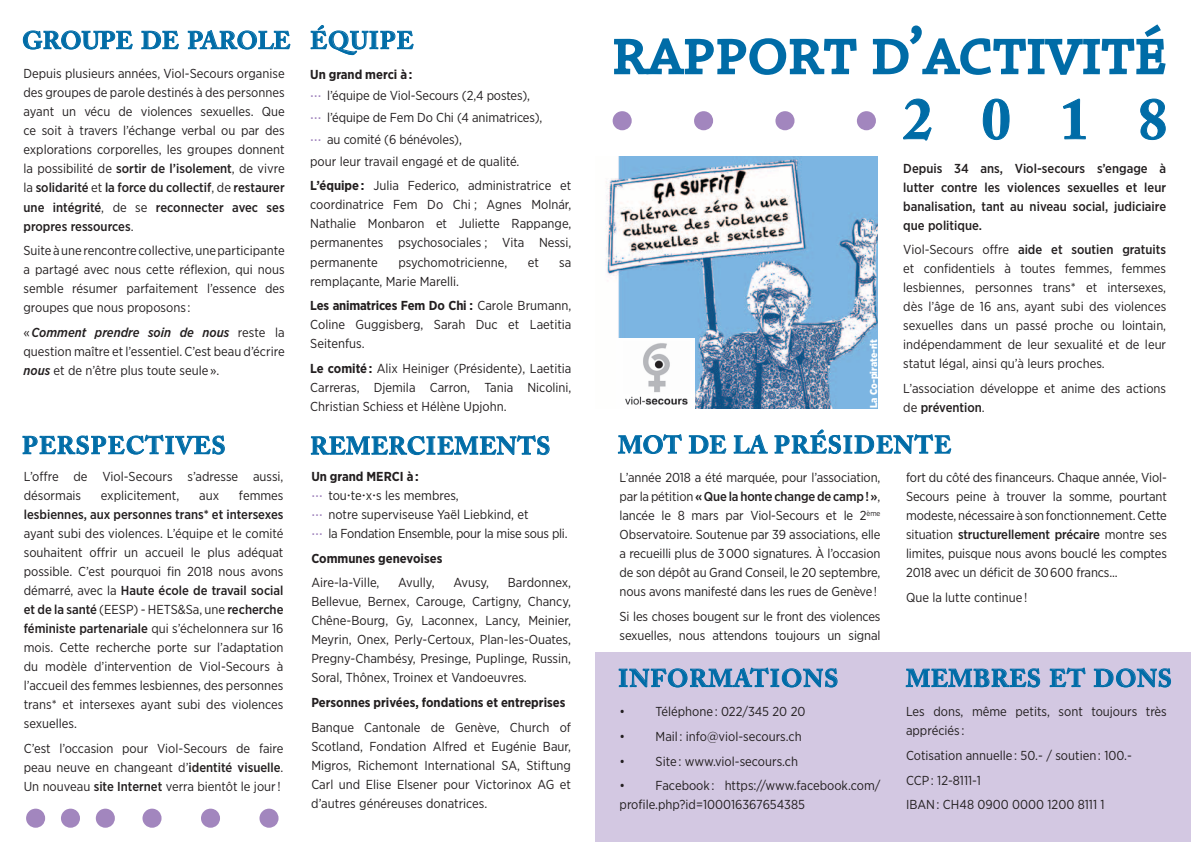
<style>
.page{position:relative;width:1191px;height:842px;background:#fff}
.page>*{position:absolute;margin:0;border:0;box-sizing:border-box;transform-origin:0 0}
.t1{font:66px "Chaparral Pro";color:#006ca7}
.t2{font:700 58px "Adobe Caslon Pro";color:#006ca7}
.t3{font:700 24.5px "Adobe Caslon Pro";letter-spacing:.03em;color:#006ca7}
.t4{font:700 24.5px "Adobe Caslon Pro";color:#006ca7}
.t5{font:13px/19px "Gotham Narrow";color:#231f20;text-align:justify}
.t6{font:500 13px/19px "Gotham Narrow";color:#231f20;text-align:justify}
.t7{font:700 13px "Gotham Narrow";color:#231f20}
.t8{font:900 10px "Gotham Narrow";color:#fff}
.s1{font-weight:500}
.s2{font-weight:500;font-style:italic}
.s3{font-weight:700}
.s4{font-family:"Arial Rounded MT Bold"}
</style>
<div class="page">
<div style="left:596px;top:652px;width:595px;height:190px;background:#d3c8e2"></div>
<img style="left:606px;top:156px;width:271px;height:252px">
<img style="left:616px;top:338px;width:78px;height:70px">
<svg style="left:614px;top:38px;width:243px;height:37px"></svg>
<svg style="left:872px;top:24px;width:294px;height:51px"></svg>
<svg style="left:903px;top:98px;width:28px;height:43px"></svg>
<svg style="left:982px;top:98px;width:28px;height:42px"></svg>
<svg style="left:1063px;top:98px;width:23px;height:42px"></svg>
<svg style="left:1140px;top:98px;width:26px;height:42px"></svg>
<svg style="left:618px;top:667px;width:220px;height:21px"></svg>
<svg style="left:905px;top:668px;width:135px;height:20px"></svg>
<svg style="left:1049px;top:667px;width:37px;height:20px"></svg>
<svg style="left:1093px;top:668px;width:78px;height:20px"></svg>
<svg style="left:617px;top:434px;width:65px;height:20px"></svg>
<svg style="left:688px;top:435px;width:38px;height:19px"></svg>
<svg style="left:733px;top:434px;width:35px;height:20px"></svg>
<svg style="left:774px;top:429px;width:177px;height:25px"></svg>
<svg style="left:23px;top:30px;width:110px;height:20px"></svg>
<svg style="left:141px;top:30px;width:38px;height:20px"></svg>
<svg style="left:187px;top:30px;width:104px;height:20px"></svg>
<svg style="left:310px;top:25px;width:104px;height:31px"></svg>
<svg style="left:310px;top:435px;width:240px;height:21px"></svg>
<svg style="left:22px;top:434px;width:203px;height:21px"></svg>
<h3 class="t4" style="left:22px;top:26px;width:393px">GROUPE DE PAROLE ÉQUIPE</h3>
<p class="t5" style="left:24px;top:64px;width:263px">Depuis plusieurs années, Viol-Secours organise des groupes de parole destinés à des personnes ayant un vécu de violences sexuelles. Que ce soit à travers l’échange verbal ou par des explorations corporelles, les groupes donnent la possibilité de <span class="s1">sortir de l’isolement</span>, de vivre la <span class="s1">solidarité</span> et <span class="s1">la force du collectif</span>, de <span class="s1">restaurer une intégrité</span>, de se <span class="s1">reconnecter avec ses propres ressources</span>.</p>
<p class="t5" style="left:24px;top:241px;width:263px">Suite à une rencontre collective, une participante a partagé avec nous cette réflexion, qui nous semble résumer parfaitement l’essence des groupes que nous proposons :</p>
<p class="t5" style="left:24px;top:323px;width:263px">« <span class="s2">Comment prendre soin de nous</span> reste la question maître et l’essentiel. C’est beau d’écrire <span class="s2">nous</span> et de n’être plus toute seule ».</p>
<p class="t5" style="left:310px;top:63px;width:234px;line-height:21.8px;text-align:left"><span class="s3">Un grand merci à :<br></span><sup>…</sup> l’équipe de Viol-Secours (2,4 postes), <sup>…</sup> l’équipe de Fem Do Chi (4 animatrices), <sup>…</sup> au comité (6 bénévoles),<br>pour leur travail engagé et de qualité.</p>
<p class="t5" style="left:310px;top:176px;width:263px"><span class="s3">L’équipe :</span> Julia Federico, administratrice et coordinatrice Fem Do Chi ; Agnes Molnár, Nathalie Monbaron et Juliette Rappange, permanentes psychosociales ; Vita Nessi, permanente</p>
<p class="t5" style="left:398px;top:252px;width:110px">psychomotricienne,</p>
<p class="t5" style="left:528px;top:252px;width:13px">et</p>
<p class="t5" style="left:559px;top:252px;width:14px">sa</p>
<p class="t5" style="left:310px;top:268px;width:263px;line-height:24.7px">remplaçante, Marie Marelli.<br><span class="s3">Les animatrices Fem Do Chi :</span> Carole Brumann,</p>
<p class="t5" style="left:310px;top:315px;width:263px">Coline Guggisberg, Sarah Duc et Laetitia<br>Seitenfus.</p>
<p class="t5" style="left:310px;top:359px;width:263px"><span class="s3">Le comité :</span> Alix Heiniger (Présidente), Laetitia Carreras, Djemila Carron, Tania Nicolini, Christian Schiess et Hélène Upjohn.</p>
<h3 class="t3" style="left:22px;top:431px;width:205px">PERSPECTIVES</h3>
<h3 class="t3" style="left:310px;top:431px;width:242px">REMERCIEMENTS</h3>
<p class="t5" style="left:24px;top:467px;width:261px">L’offre de Viol-Secours s’adresse aussi, désormais</p>
<p class="t5" style="left:101px;top:486px;width:80px">explicitement,</p>
<p class="t5" style="left:199px;top:486px;width:21px">aux</p>
<p class="t5" style="left:239px;top:486px;width:46px">femmes</p>
<p class="t6" style="left:24px;top:505px;width:261px">lesbiennes, aux personnes trans* et intersexes</p>
<p class="t5" style="left:24px;top:524px;width:261px">ayant subi des violences. L’équipe et le comité souhaitent offrir un accueil le plus adéquat possible. C’est pourquoi fin 2018 nous avons démarré, avec la <span class="s1">Haute école de travail social et de la santé</span> (EESP) - HETS&amp;Sa, une <span class="s1">recherche féministe partenariale</span> qui s’échelonnera sur 16 mois. Cette recherche porte sur l’adaptation du modèle d’intervention de Viol-Secours à l’accueil des femmes lesbiennes, des personnes trans* et intersexes ayant subi des violences sexuelles.</p>
<p class="t5" style="left:24px;top:738px;width:261px">C’est l’occasion pour Viol-Secours de faire peau neuve en changeant d’<span class="s1">identité visuelle</span>.<br>Un nouveau <span class="s1">site Internet</span> verra bientôt le jour!</p>
<p class="t5" style="left:311px;top:467px;width:258px;text-align:left"><span class="s3">Un grand MERCI à :<br></span><sup>…</sup> tou<span class="s4">∙</span>te<span class="s4">∙</span>x<span class="s4">∙</span>s les membres,<br><sup>…</sup> notre superviseuse Yaël Liebkind, et<br><sup>…</sup> la Fondation Ensemble, pour la mise sous pli.</p>
<p class="t7" style="left:311px;top:550px;width:133px">Communes genevoises</p>
<p class="t5" style="left:311px;top:573px;width:70px">Aire-la-Ville,</p>
<p class="t5" style="left:398px;top:573px;width:38px">Avully,</p>
<p class="t5" style="left:453px;top:573px;width:37px">Avusy,</p>
<p class="t5" style="left:311px;top:573px;width:261px;text-indent:196px">Bardonnex, Bellevue, Bernex, Carouge, Cartigny, Chancy, Chêne-Bourg, Gy, Laconnex, Lancy, Meinier, Meyrin, Onex, Perly-Certoux, Plan-les-Ouates, Pregny-Chambésy, Presinge, Puplinge, Russin, Soral, Thônex, Troinex et Vandoeuvres.</p>
<p class="t7" style="left:311px;top:694px;width:256px">Personnes privées, fondations et entreprises</p>
<p class="t5" style="left:311px;top:717px;width:261px">Banque Cantonale de Genève, Church of Scotland, Fondation Alfred et Eugénie Baur, Migros, Richemont International SA, Stiftung Carl und Elise Elsener pour Victorinox AG et d’autres généreuses donatrices.</p>
<h1 class="t1" style="left:612px;top:15px;width:556px">rapport d’activité</h1>
<p class="t8" style="left:867px;top:408px;width:70px;rotate:-90deg">La Co-pirate-rit</p>
<h2 class="t2" style="left:903px;top:85px;width:265px">2018</h2>
<p class="t6" style="left:903px;top:158px;width:264px">Depuis 34 ans, Viol-secours s’engage à lutter contre les violences sexuelles et leur banalisation, tant au niveau social, judiciaire que politique.</p>
<p class="t5" style="left:903px;top:240px;width:264px">Viol-Secours offre <span class="s1">aide et soutien gratuits </span>et confidentiels à toutes femmes, femmes lesbiennes, personnes trans* et intersexes, dès l’âge de 16 ans, ayant subi des violences sexuelles dans un passé proche ou lointain, indépendamment de leur sexualité et de leur statut légal, ainsi qu’à leurs proches.</p>
<p class="t5" style="left:903px;top:379px;width:264px">L’association développe et anime des actions de <span class="s1">prévention</span>.</p>
<h3 class="t3" style="left:618px;top:430px;width:334px">MOT DE LA PRÉSIDENTE</h3>
<p class="t5" style="left:619px;top:468px;width:262px">L’année 2018 a été marquée, pour l’association, par la pétition <span class="s1">« Que la honte change de camp ! »</span>, lancée le 8 mars par Viol-Secours et le 2<sup>ème </sup>Observatoire. Soutenue par 39 associations, elle a recueilli plus de 3 000 signatures. à l’occasion de son dépôt au Grand Conseil, le 20 septembre, nous avons manifesté dans les rues de Genève !</p>
<p class="t5" style="left:619px;top:606px;width:262px">Si les choses bougent sur le front des violences sexuelles, nous attendons toujours un signal</p>
<p class="t5" style="left:906px;top:468px;width:262px">fort du côté des financeurs. Chaque année, Viol-Secours peine à trouver la somme, pourtant modeste, nécessaire à son fonctionnement. Cette situation <span class="s1">structurellement précaire</span> montre ses limites, puisque nous avons bouclé les comptes 2018 avec un déficit de 30 600 francs...</p>
<p class="t5" style="left:906px;top:587px;width:123px">Que la lutte continue !</p>
<h3 class="t3" style="left:618px;top:664px;width:222px">INFORMATIONS</h3>
<h3 class="t3" style="left:906px;top:664px;width:267px">MEMBRES ET DONS</h3>
<p class="t5" style="left:619px;top:702px;width:187px">• Téléphone : 022/345 20 20</p>
<p class="t5" style="left:619px;top:727px;width:184px">• Mail : info@viol-secours.ch</p>
<p class="t5" style="left:619px;top:751px;width:180px">• Site : www.viol-secours.ch</p>
<p class="t5" style="left:619px;top:776px;width:262px">• Facebook : https://www.facebook.com/ profile.php?id=100016367654385</p>
<p class="t5" style="left:906px;top:702px;width:262px">Les dons, même petits, sont toujours très appréciés :</p>
<p class="t5" style="left:906px;top:743px;width:227px;line-height:24.7px;text-align:left">Cotisation annuelle : 50.- / soutien : 100.-<br>CCP : 12-8111-1<br>IBAN : CH48 0900 0000 1200 8111 1</p>
</div>
